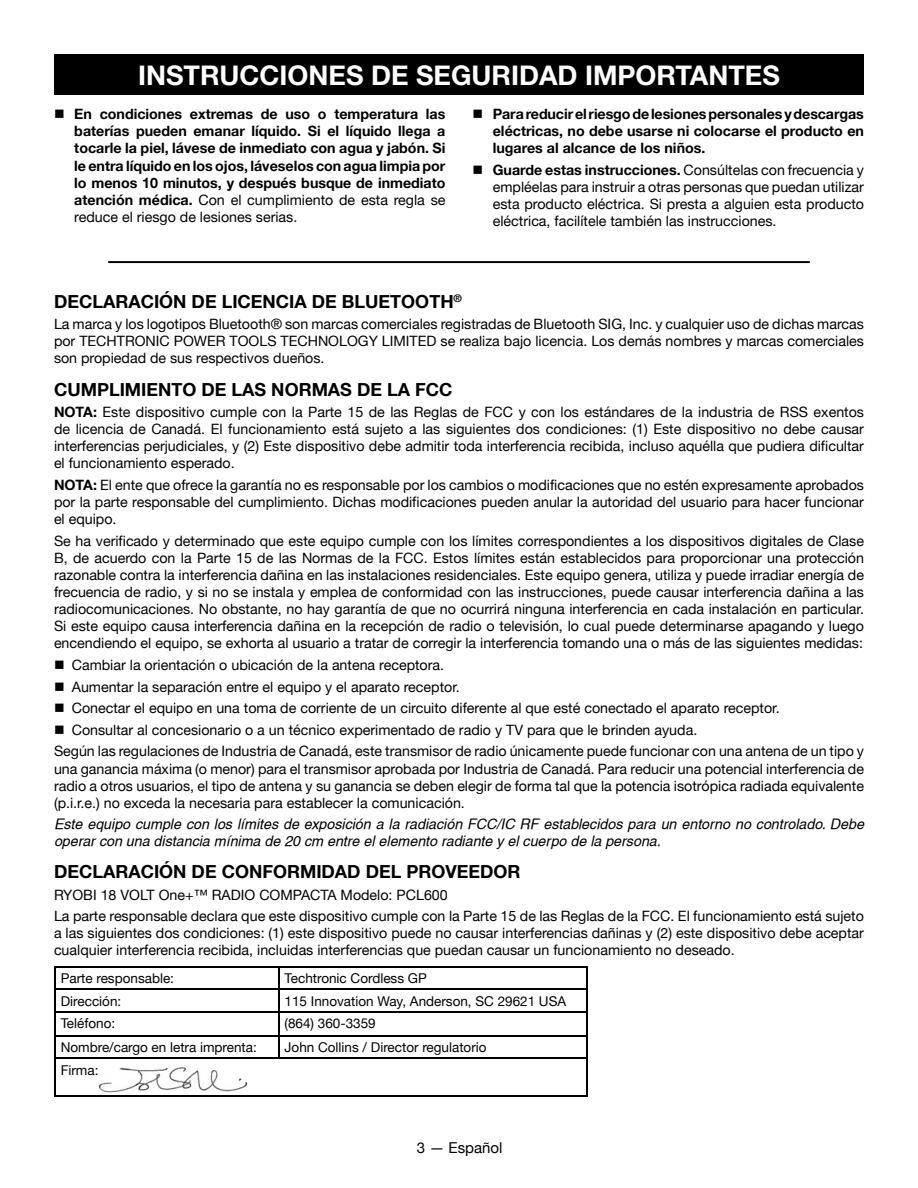
<style>
.page{position:relative;width:918px;height:1188px;background:#fff}
.page>*{position:absolute;margin:0;border:0;box-sizing:border-box;transform-origin:0 0}
.t1{font:700 27px "Helvetica Neue";color:#fff}
.t2{font:700 18px "Helvetica Neue";color:#000}
.t3{font:15px "Helvetica Neue";color:#000}
.t4{font:14.25px/17.1px "Helvetica Neue";color:#000;text-align:justify}
.t5{font:700 14.25px/17.1px "Helvetica Neue";color:#000;text-align:justify}
.t6{font:italic 14.25px/17.1px "Helvetica";color:#000}
.t7{font:13.5px "Helvetica Neue";color:#000}
.s1{font-weight:400}
.s2{font-weight:700}
</style>
<div class="page">
<div style="left:54px;top:54px;width:810px;height:40px;background:#000"></div>
<hr style="left:54px;top:966px;width:225px;height:1px;background:#000">
<hr style="left:54px;top:967px;width:2px;height:21px;background:#000">
<hr style="left:279px;top:966px;width:309px;height:1px;background:#000">
<hr style="left:586px;top:967px;width:2px;height:21px;background:#000">
<hr style="left:54px;top:988px;width:225px;height:2px;background:#000">
<hr style="left:54px;top:990px;width:2px;height:21px;background:#000">
<hr style="left:279px;top:988px;width:309px;height:2px;background:#000">
<hr style="left:586px;top:990px;width:2px;height:21px;background:#000">
<hr style="left:54px;top:1011px;width:225px;height:2px;background:#000">
<hr style="left:54px;top:1013px;width:2px;height:22px;background:#000">
<hr style="left:279px;top:1011px;width:309px;height:2px;background:#000">
<hr style="left:586px;top:1013px;width:2px;height:22px;background:#000">
<hr style="left:54px;top:1035px;width:225px;height:1px;background:#000">
<hr style="left:54px;top:1036px;width:2px;height:21px;background:#000">
<hr style="left:279px;top:1035px;width:309px;height:1px;background:#000">
<svg style="left:278px;top:967px;width:1px;height:90px"></svg>
<hr style="left:586px;top:1036px;width:2px;height:21px;background:#000">
<hr style="left:54px;top:1057px;width:225px;height:2px;background:#000">
<hr style="left:54px;top:1059px;width:2px;height:37px;background:#000">
<hr style="left:279px;top:1057px;width:309px;height:2px;background:#000">
<hr style="left:586px;top:1059px;width:2px;height:37px;background:#000">
<hr style="left:54px;top:1096px;width:225px;height:1px;background:#000">
<hr style="left:279px;top:1096px;width:309px;height:1px;background:#000">
<img style="left:99px;top:1067px;width:148px;height:26px">
<hr style="left:108px;top:261px;width:702px;height:2px;background:#000">
<h1 class="t1" style="left:138px;top:58px;width:643px">INSTRUCCIONES DE SEGURIDAD IMPORTANTES</h1>
<p class="t5" style="left:74px;top:105px;width:373px;text-indent:-20px">■ En condiciones extremas de uso o temperatura las baterías pueden emanar líquido. Si el líquido llega a tocarle la piel, lávese de inmediato con agua y jabón. Si le entra líquido en los ojos, láveselos con agua limpia por lo menos 10 minutos, y después busque de inmediato atención médica. <span class="s1">Con el cumplimiento de esta regla se reduce el riesgo de lesiones serias.</span></p>
<p class="t5" style="left:493px;top:105px;width:373px;text-indent:-20px">■ Para reducir el riesgo de lesiones personales y descargas eléctricas, no debe usarse ni colocarse el producto en lugares al alcance de los niños.</p>
<p class="t4" style="left:493px;top:161px;width:373px;text-indent:-20px">■ <span class="s2">Guarde estas instrucciones.</span> Consúltelas con frecuencia y empléelas para instruir a otras personas que puedan utilizar esta producto eléctrica. Si presta a alguien esta producto eléctrica, facilítele también las instrucciones.</p>
<p class="t2" style="left:54px;top:290px;width:409px">DECLARACIÓN DE LICENCIA DE BLUETOOTH<sup>®</sup></p>
<p class="t4" style="left:54px;top:315px;width:812px">La marca y los logotipos Bluetooth® son marcas comerciales registradas de Bluetooth SIG, Inc. y cualquier uso de dichas marcas por TECHTRONIC POWER TOOLS TECHNOLOGY LIMITED se realiza bajo licencia. Los demás nombres y marcas comerciales son propiedad de sus respectivos dueños.</p>
<p class="t2" style="left:54px;top:378px;width:400px">CUMPLIMIENTO DE LAS NORMAS DE LA FCC</p>
<p class="t4" style="left:54px;top:403px;width:812px"><span class="s2">NOTA:</span> Este dispositivo cumple con la Parte 15 de las Reglas de FCC y con los estándares de la industria de RSS exentos de licencia de Canadá. El funcionamiento está sujeto a las siguientes dos condiciones: (1) Este dispositivo no debe causar interferencias perjudiciales, y (2) Este dispositivo debe admitir toda interferencia recibida, incluso aquélla que pudiera dificultar el funcionamiento esperado.</p>
<p class="t4" style="left:54px;top:476px;width:812px"><span class="s2">NOTA:</span> El ente que ofrece la garantía no es responsable por los cambios o modificaciones que no estén expresamente aprobados por la parte responsable del cumplimiento. Dichas modificaciones pueden anular la autoridad del usuario para hacer funcionar el equipo.</p>
<p class="t4" style="left:54px;top:532px;width:812px">Se ha verificado y determinado que este equipo cumple con los límites correspondientes a los dispositivos digitales de Clase B, de acuerdo con la Parte 15 de las Normas de la FCC. Estos límites están establecidos para proporcionar una protección razonable contra la interferencia dañina en las instalaciones residenciales. Este equipo genera, utiliza y puede irradiar energía de frecuencia de radio, y si no se instala y emplea de conformidad con las instrucciones, puede causar interferencia dañina a las radiocomunicaciones. No obstante, no hay garantía de que no ocurrirá ninguna interferencia en cada instalación en particular.<br>Si este equipo causa interferencia dañina en la recepción de radio o televisión, lo cual puede determinarse apagando y luego encendiendo el equipo, se exhorta al usuario a tratar de corregir la interferencia tomando una o más de las siguientes medidas:</p>
<p class="t4" style="left:54px;top:656px;width:392px">■ Cambiar la orientación o ubicación de la antena receptora.</p>
<p class="t4" style="left:54px;top:678px;width:407px">■ Aumentar la separación entre el equipo y el aparato receptor.</p>
<p class="t4" style="left:54px;top:699px;width:727px">■ Conectar el equipo en una toma de corriente de un circuito diferente al que esté conectado el aparato receptor.</p>
<p class="t4" style="left:54px;top:719px;width:811px;line-height:21.6px">■ Consultar al concesionario o a un técnico experimentado de radio y TV para que le brinden ayuda.<br>Según las regulaciones de Industria de Canadá, este transmisor de radio únicamente puede funcionar con una antena de un tipo y</p>
<p class="t4" style="left:54px;top:760px;width:812px">una ganancia máxima (o menor) para el transmisor aprobada por Industria de Canadá. Para reducir una potencial interferencia de radio a otros usuarios, el tipo de antena y su ganancia se deben elegir de forma tal que la potencia isotrópica radiada equivalente (p.i.r.e.) no exceda la necesaria para establecer la comunicación.</p>
<p class="t6" style="left:54px;top:816px;width:811px">Este equipo cumple con los límites de exposición a la radiación FCC/IC RF establecidos para un entorno no controlado. Debe operar con una distancia mínima de 20 cm entre el elemento radiante y el cuerpo de la persona.</p>
<p class="t2" style="left:54px;top:860px;width:468px">DECLARACIÓN DE CONFORMIDAD DEL PROVEEDOR</p>
<p class="t4" style="left:54px;top:883px;width:811px;line-height:21.6px">RYOBI 18 VOLT One+™ RADIO COMPACTA Modelo: PCL600<br>La parte responsable declara que este dispositivo cumple con la Parte 15 de las Reglas de la FCC. El funcionamiento está sujeto</p>
<p class="t4" style="left:54px;top:924px;width:811px">a las siguientes dos condiciones: (1) este dispositivo puede no causar interferencias dañinas y (2) este dispositivo debe aceptar cualquier interferencia recibida, incluidas interferencias que puedan causar un funcionamiento no deseado.</p>
<p class="t7" style="left:61px;top:970px;width:115px">Parte responsable:</p>
<p class="t7" style="left:285px;top:970px;width:144px">Techtronic Cordless GP</p>
<p class="t7" style="left:61px;top:993px;width:62px">Dirección:</p>
<p class="t7" style="left:285px;top:993px;width:283px">115 Innovation Way, Anderson, SC 29621 USA</p>
<p class="t7" style="left:61px;top:1016px;width:56px">Teléfono:</p>
<p class="t7" style="left:285px;top:1016px;width:93px">(864) 360-3359</p>
<p class="t7" style="left:61px;top:1039px;width:198px">Nombre/cargo en letra imprenta:</p>
<p class="t7" style="left:285px;top:1039px;width:204px">John Collins / Director regulatorio</p>
<p class="t7" style="left:61px;top:1062px;width:39px">Firma:</p>
<p class="t3" style="left:417px;top:1139px;width:87px">3 — Español</p>
</div>
